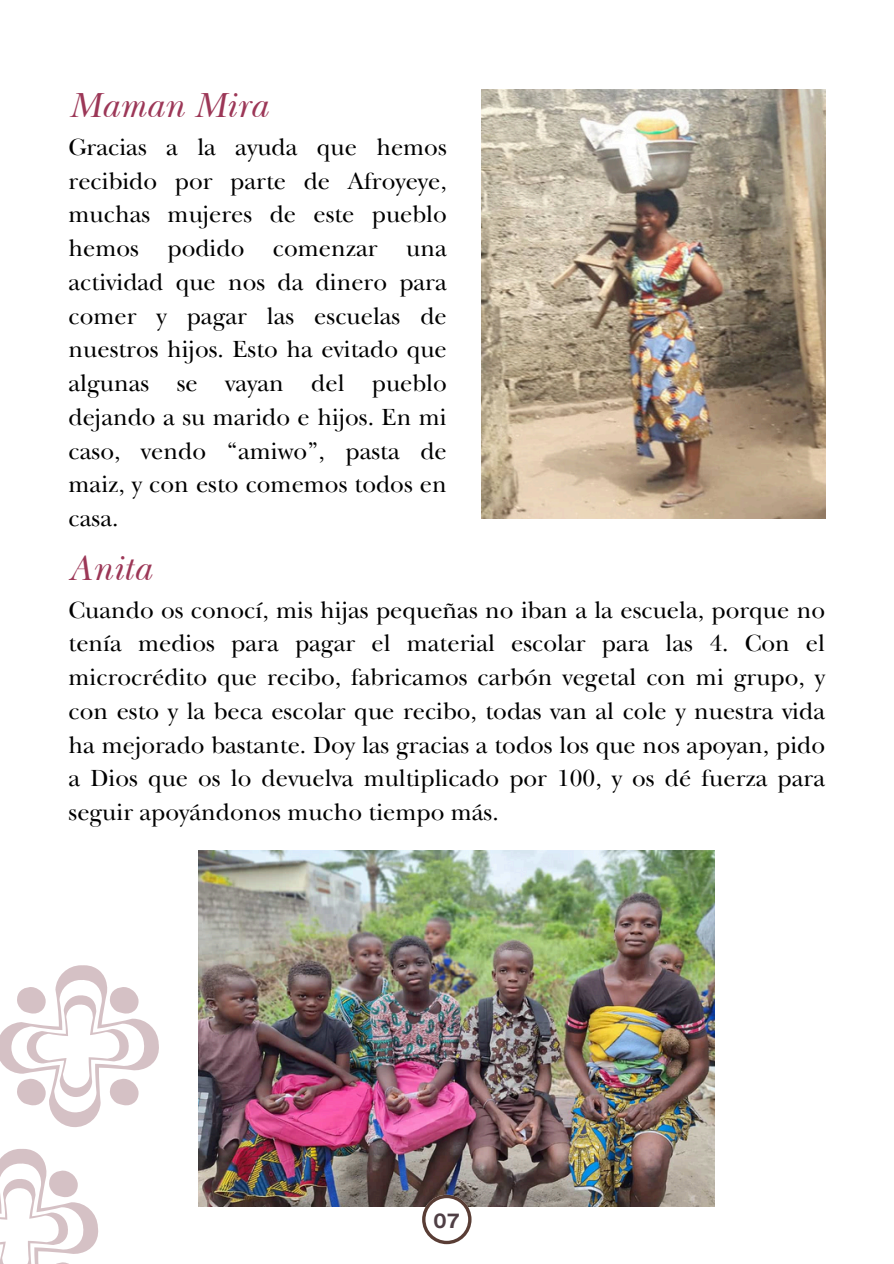
<style>
.page{position:relative;width:894px;height:1264px;background:#fff}
.page>*{position:absolute;margin:0;border:0;box-sizing:border-box;transform-origin:0 0}
.t1{font:italic 36.45px "New Baskerville ITC Pro";color:#9c3757}
.t2{font:24.45px/33.8px "New Baskerville ITC Pro";color:#000;text-align:justify}
.t3{font:700 19.95px "Helvetica Now Text";color:#4f3f45}
</style>
<div class="page">
<img style="left:481px;top:89px;width:343px;height:429px">
<svg style="left:0;top:1149px;width:99px;height:114px"></svg>
<svg style="left:0;top:965px;width:159px;height:162px"></svg>
<img style="left:198px;top:850px;width:516px;height:355px">
<svg style="left:422px;top:1194px;width:49px;height:50px"></svg>
<p class="t1" style="left:68px;top:93px;width:200px">Maman Mira</p>
<p class="t2" style="left:68px;top:134px;width:379px">Gracias a la ayuda que hemos recibido por parte de Afroyeye, muchas mujeres de este pueblo hemos podido comenzar una actividad que nos da dinero para comer y pagar las escuelas de nuestros hijos. Esto ha evitado que algunas se vayan del pueblo dejando a su marido e hijos. En mi caso, vendo “amiwo”, pasta de maiz, y con esto comemos todos en casa.</p>
<p class="t1" style="left:68px;top:555px;width:84px">Anita</p>
<h1 class="t2" style="left:68px;top:596px;width:757px">Cuando os conocí, mis hijas pequeñas no iban a la escuela, porque no tenía medios para pagar el material escolar para las 4. Con el microcrédito que recibo, fabricamos carbón vegetal con mi grupo, y con esto y la beca escolar que recibo, todas van al cole y nuestra vida ha mejorado bastante. Doy las gracias a todos los que nos apoyan, pido a Dios que os lo devuelva multiplicado por 100, y os dé fuerza para seguir apoyándonos mucho tiempo más.</h1>
<p class="t3" style="left:433px;top:1205px;width:28px">07</p>
</div>
